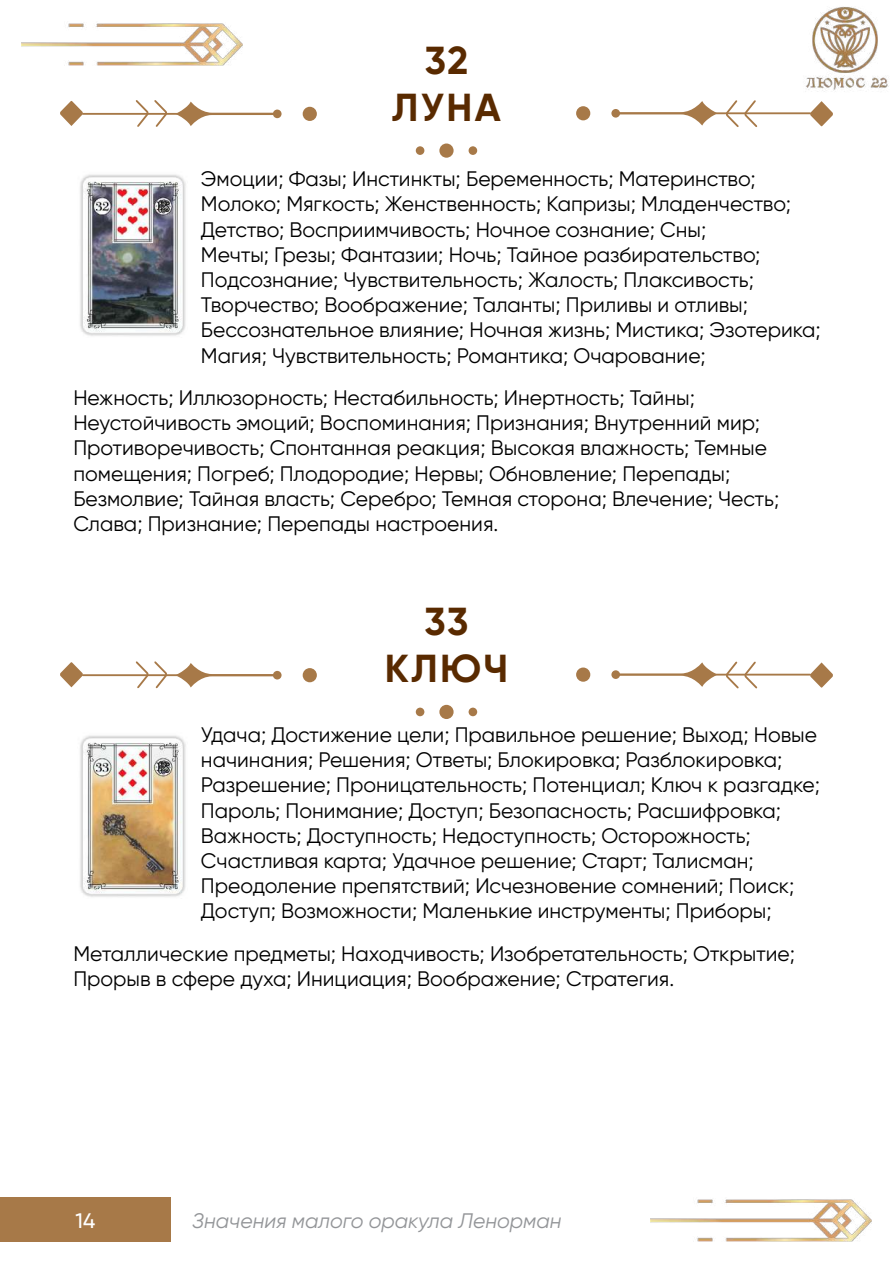
<style>
.page{position:relative;width:893px;height:1263px;background:#fff}
.page>*{position:absolute;margin:0;border:0;box-sizing:border-box;transform-origin:0 0}
.t1{font:700 39px/46.8px "Gilroy";letter-spacing:.06em;color:#592a00;text-align:center}
.t2{font:21px/25.2px "Gilroy";color:#000}
.t3{font:italic 21px "Gilroy";color:#939598}
.t4{font:500 21px "Gilroy";color:#fff}
</style>
<div class="page">
<img style="left:21px;top:23px;width:221px;height:42px">
<img style="left:651px;top:1199px;width:221px;height:43px">
<div style="left:0;top:1197px;width:171px;height:45px;background:#a77948"></div>
<img style="left:806px;top:6px;width:83px;height:86px">
<div style="left:469px;top:146px;width:8px;height:9px;background:#a77948;border-radius:50%"></div>
<div style="left:416px;top:146px;width:8px;height:9px;background:#a77948;border-radius:50%"></div>
<div style="left:439px;top:143px;width:15px;height:15px;background:#a77948;border-radius:50%"></div>
<div style="left:273px;top:110px;width:9px;height:8px;background:#a77948;border-radius:50%"></div>
<div style="left:303px;top:107px;width:14px;height:14px;background:#a77948;border-radius:50%"></div>
<svg style="left:176px;top:102px;width:101px;height:24px"></svg>
<svg style="left:134px;top:100px;width:35px;height:27px"></svg>
<svg style="left:60px;top:101px;width:23px;height:25px"></svg>
<hr style="left:83px;top:113px;width:98px;height:2px;background:#a77948">
<svg style="left:611px;top:109px;width:9px;height:9px"></svg>
<div style="left:576px;top:106px;width:14px;height:14px;background:#a77948;border-radius:50%"></div>
<svg style="left:615px;top:101px;width:102px;height:25px"></svg>
<svg style="left:724px;top:100px;width:35px;height:27px"></svg>
<svg style="left:810px;top:101px;width:23px;height:25px"></svg>
<hr style="left:712px;top:112px;width:98px;height:2px;background:#a77948">
<img style="left:80px;top:174px;width:106px;height:162px">
<div style="left:469px;top:708px;width:8px;height:8px;background:#a77948;border-radius:50%"></div>
<div style="left:416px;top:708px;width:8px;height:8px;background:#a77948;border-radius:50%"></div>
<div style="left:439px;top:705px;width:15px;height:14px;background:#a77948;border-radius:50%"></div>
<div style="left:273px;top:671px;width:9px;height:8px;background:#a77948;border-radius:50%"></div>
<div style="left:303px;top:668px;width:14px;height:14px;background:#a77948;border-radius:50%"></div>
<svg style="left:176px;top:663px;width:101px;height:24px"></svg>
<svg style="left:134px;top:661px;width:35px;height:28px"></svg>
<svg style="left:60px;top:662px;width:23px;height:25px"></svg>
<hr style="left:83px;top:674px;width:98px;height:2px;background:#a77948">
<div style="left:611px;top:670px;width:9px;height:9px;background:#a77948;border-radius:50%"></div>
<div style="left:576px;top:667px;width:14px;height:15px;background:#a77948;border-radius:50%"></div>
<svg style="left:615px;top:662px;width:102px;height:25px"></svg>
<svg style="left:724px;top:661px;width:35px;height:28px"></svg>
<svg style="left:810px;top:662px;width:23px;height:25px"></svg>
<hr style="left:712px;top:674px;width:98px;height:1px;background:#a77948">
<img style="left:80px;top:735px;width:106px;height:162px">
<h1 class="t1" style="left:392px;top:37px;width:110px">32<br>ЛУНА</h1>
<p class="t2" style="left:201px;top:166px;width:621px">Эмоции; Фазы; Инстинкты; Беременность; Материнство; Молоко; Мягкость; Женственность; Капризы; Младенчество; Детство; Восприимчивость; Ночное сознание; Сны;<br>Мечты; Грезы; Фантазии; Ночь; Тайное разбирательство; Подсознание; Чувствительность; Жалость; Плаксивость; Творчество; Воображение; Таланты; Приливы и отливы; Бессознательное влияние; Ночная жизнь; Мистика; Эзотерика; Магия; Чувствительность; Романтика; Очарование;</p>
<p class="t2" style="left:73px;top:385px;width:707px">Нежность; Иллюзорность; Нестабильность; Инертность; Тайны; Неустойчивость эмоций; Воспоминания; Признания; Внутренний мир; Противоречивость; Спонтанная реакция; Высокая влажность; Темные помещения; Погреб; Плодородие; Нервы; Обновление; Перепады; Безмолвие; Тайная власть; Серебро; Темная сторона; Влечение; Честь; Слава; Признание; Перепады настроения.</p>
<h1 class="t1" style="left:385px;top:598px;width:125px">33<br>КЛЮЧ</h1>
<p class="t2" style="left:201px;top:722px;width:620px">Удача; Достижение цели; Правильное решение; Выход; Новые начинания; Решения; Ответы; Блокировка; Разблокировка; Разрешение; Проницательность; Потенциал; Ключ к разгадке; Пароль; Понимание; Доступ; Безопасность; Расшифровка; Важность; Доступность; Недоступность; Осторожность; Счастливая карта; Удачное решение; Старт; Талисман; Преодоление препятствий; Исчезновение сомнений; Поиск; Доступ; Возможности; Маленькие инструменты; Приборы;</p>
<p class="t2" style="left:73px;top:940px;width:723px">Металлические предметы; Находчивость; Изобретательность; Открытие;<br>Прорыв в сфере духа; Инициация; Воображение; Стратегия.</p>
<p class="t4" style="left:76px;top:1208px;width:21px">14</p>
<p class="t3" style="left:192px;top:1208px;width:371px">Значения малого оракула Ленорман</p>
</div>
